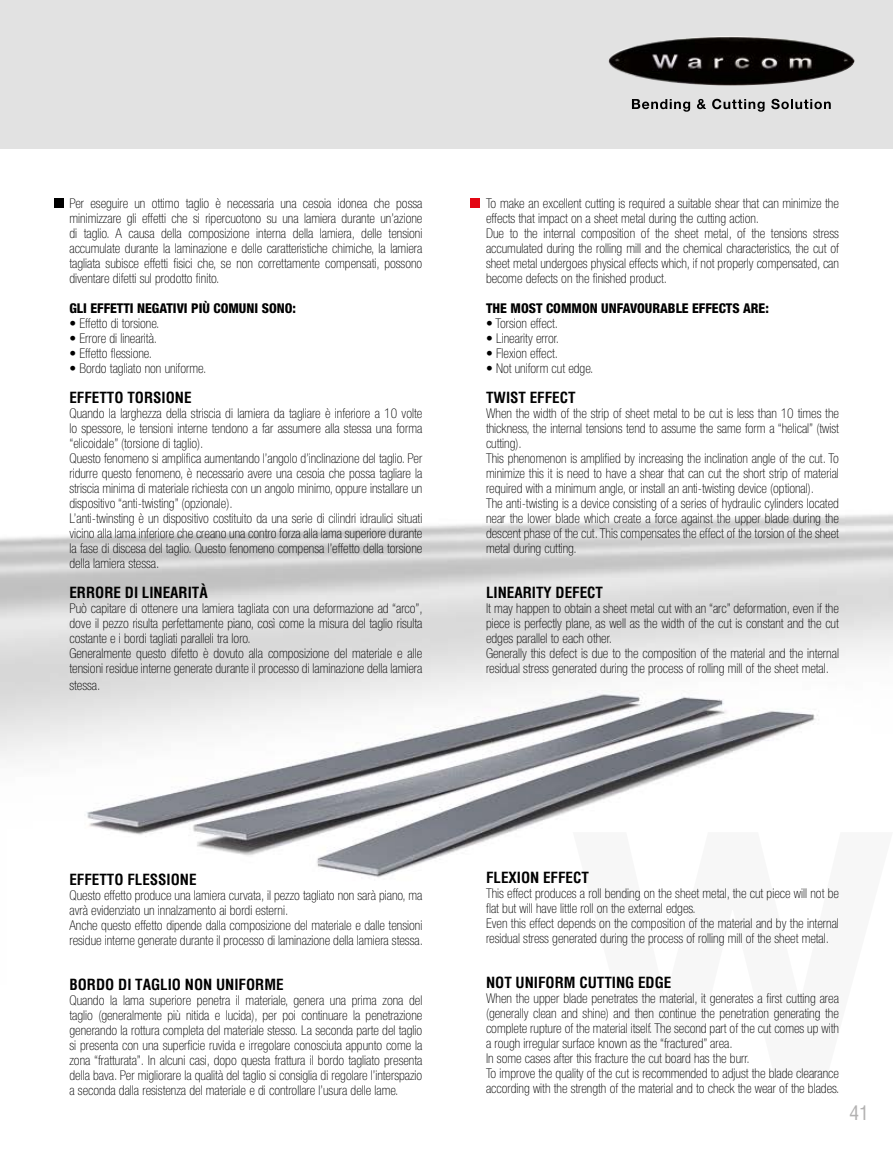
<style>
.page{position:relative;width:893px;height:1149px;background:#fff}
.page>*{position:absolute;margin:0;border:0;box-sizing:border-box;transform-origin:0 0}
.t1{font:condensed 19.5px "Helvetica";color:#b3b2b2}
.t2{font:700 condensed 15px "Helvetica";color:#000}
.t3{font:100 condensed 13.5px/15px "Helvetica Neue LT Std";color:#000}
.t4{font:800 condensed 13.5px "Helvetica Neue LT Std";color:#000}
</style>
<div class="page">
<img style="left:0;top:198px;width:893px;height:680px">
<svg style="left:573px;top:831px;width:320px;height:47px"></svg>
<div style="left:54px;top:198px;width:9px;height:9px;background:#000"></div>
<div style="left:0;top:0;width:893px;height:149px;background:#e2e2e2"></div>
<div style="left:471px;top:198px;width:9px;height:9px;background:#e30613"></div>
<svg style="left:632px;top:99px;width:58px;height:13px"></svg>
<svg style="left:697px;top:99px;width:9px;height:10px"></svg>
<svg style="left:712px;top:99px;width:53px;height:13px"></svg>
<svg style="left:771px;top:99px;width:60px;height:10px"></svg>
<img style="left:608px;top:36px;width:246px;height:49px">
<p class="t3" style="left:69px;top:195px;width:354px;text-align:justify">Per eseguire un ottimo taglio è necessaria una cesoia idonea che possa minimizzare gli effetti che si ripercuotono su una lamiera durante un’azione di taglio. A causa della composizione interna della lamiera, delle tensioni accumulate durante la laminazione e delle caratteristiche chimiche, la lamiera tagliata subisce effetti fisici che, se non correttamente compensati, possono diventare difetti sul prodotto finito.</p>
<p class="t4" style="left:69px;top:299px;width:228px">GLI EFFETTI NEGATIVI PIÙ COMUNI SONO:</p>
<p class="t3" style="left:69px;top:315px;width:91px">• Effetto di torsione.</p>
<p class="t3" style="left:69px;top:330px;width:89px">• Errore di linearità.</p>
<p class="t3" style="left:69px;top:345px;width:84px">• Effetto flessione.</p>
<p class="t3" style="left:69px;top:360px;width:138px">• Bordo tagliato non uniforme.</p>
<p class="t2" style="left:69px;top:387px;width:124px">EFFETTO TORSIONE</p>
<p class="t3" style="left:69px;top:405px;width:354px">Quando la larghezza della striscia di lamiera da tagliare è inferiore a 10 volte lo spessore, le tensioni interne tendono a far assumere alla stessa una forma “elicoidale” (torsione di taglio).<br>Questo fenomeno si amplifica aumentando l’angolo d’inclinazione del taglio. Per ridurre questo fenomeno, è necessario avere una cesoia che possa tagliare la striscia minima di materiale richiesta con un angolo minimo, oppure installare un dispositivo “anti-twisting” (opzionale).<br>L’anti-twinsting è un dispositivo costituito da una serie di cilindri idraulici situati vicino alla lama inferiore che creano una contro forza alla lama superiore durante la fase di discesa del taglio. Questo fenomeno compensa l’effetto della torsione della lamiera stessa.</p>
<p class="t2" style="left:69px;top:582px;width:140px">ERRORE DI LINEARITÀ</p>
<p class="t3" style="left:69px;top:600px;width:355px">Può capitare di ottenere una lamiera tagliata con una deformazione ad “arco”, dove il pezzo risulta perfettamente piano, così come la misura del taglio risulta costante e i bordi tagliati paralleli tra loro.<br>Generalmente questo difetto è dovuto alla composizione del materiale e alle tensioni residue interne generate durante il processo di laminazione della lamiera</p>
<p class="t3" style="left:69px;top:677px;width:32px">stessa.</p>
<p class="t3" style="left:486px;top:195px;width:354px">To make an excellent cutting is required a suitable shear that can minimize the effects that impact on a sheet metal during the cutting action.<br>Due to the internal composition of the sheet metal, of the tensions stress accumulated during the rolling mill and the chemical characteristics, the cut of sheet metal undergoes physical effects which, if not properly compensated, can become defects on the finished product.</p>
<p class="t4" style="left:486px;top:299px;width:284px">THE MOST COMMON UNFAVOURABLE EFFECTS ARE:</p>
<p class="t3" style="left:486px;top:315px;width:74px">• Torsion effect.</p>
<p class="t3" style="left:486px;top:330px;width:74px">• Linearity error.</p>
<p class="t3" style="left:486px;top:345px;width:73px">• Flexion effect.</p>
<p class="t3" style="left:486px;top:360px;width:109px">• Not uniform cut edge.</p>
<p class="t2" style="left:486px;top:387px;width:91px">TWIST EFFECT</p>
<p class="t3" style="left:486px;top:405px;width:354px">When the width of the strip of sheet metal to be cut is less than 10 times the thickness, the internal tensions tend to assume the same form a “helical” (twist cutting).<br>This phenomenon is amplified by increasing the inclination angle of the cut. To minimize this it is need to have a shear that can cut the short strip of material required with a minimum angle, or install an anti-twisting device (optional).<br>The anti-twisting is a device consisting of a series of hydraulic cylinders located near the lower blade which create a force against the upper blade during the descent phase of the cut. This compensates the effect of the torsion of the sheet metal during cutting.</p>
<p class="t2" style="left:486px;top:582px;width:119px">LINEARITY DEFECT</p>
<p class="t3" style="left:486px;top:600px;width:354px">It may happen to obtain a sheet metal cut with an “arc” deformation, even if the piece is perfectly plane, as well as the width of the cut is constant and the cut edges parallel to each other.<br>Generally this defect is due to the composition of the material and the internal residual stress generated during the process of rolling mill of the sheet metal.</p>
<p class="t2" style="left:69px;top:869px;width:129px">EFFETTO FLESSIONE</p>
<p class="t3" style="left:69px;top:887px;width:355px">Questo effetto produce una lamiera curvata, il pezzo tagliato non sarà piano, ma avrà evidenziato un innalzamento ai bordi esterni.<br>Anche questo effetto dipende dalla composizione del materiale e dalle tensioni residue interne generate durante il processo di laminazione della lamiera stessa.</p>
<p class="t2" style="left:69px;top:974px;width:216px">BORDO DI TAGLIO NON UNIFORME</p>
<p class="t3" style="left:69px;top:992px;width:354px;text-align:justify">Quando la lama superiore penetra il materiale, genera una prima zona del taglio (generalmente più nitida e lucida), per poi continuare la penetrazione generando la rottura completa del materiale stesso. La seconda parte del taglio si presenta con una superficie ruvida e irregolare conosciuta appunto come la zona “fratturata”. In alcuni casi, dopo questa frattura il bordo tagliato presenta della bava. Per migliorare la qualità del taglio si consiglia di regolare l’interspazio a seconda dalla resistenza del materiale e di controllare l’usura delle lame.</p>
<p class="t2" style="left:486px;top:867px;width:104px">FLEXION EFFECT</p>
<p class="t3" style="left:486px;top:885px;width:354px">This effect produces a roll bending on the sheet metal, the cut piece will not be flat but will have little roll on the external edges.<br>Even this effect depends on the composition of the material and by the internal residual stress generated during the process of rolling mill of the sheet metal.</p>
<p class="t2" style="left:486px;top:972px;width:187px">NOT UNIFORM CUTTING EDGE</p>
<p class="t3" style="left:486px;top:990px;width:355px">When the upper blade penetrates the material, it generates a first cutting area (generally clean and shine) and then continue the penetration generating the complete rupture of the material itself. The second part of the cut comes up with a rough irregular surface known as the “fractured” area.<br>In some cases after this fracture the cut board has the burr.<br>To improve the quality of the cut is recommended to adjust the blade clearance according with the strength of the material and to check the wear of the blades.</p>
<h1 class="t1" style="left:849px;top:1099px;width:21px">41</h1>
</div>
